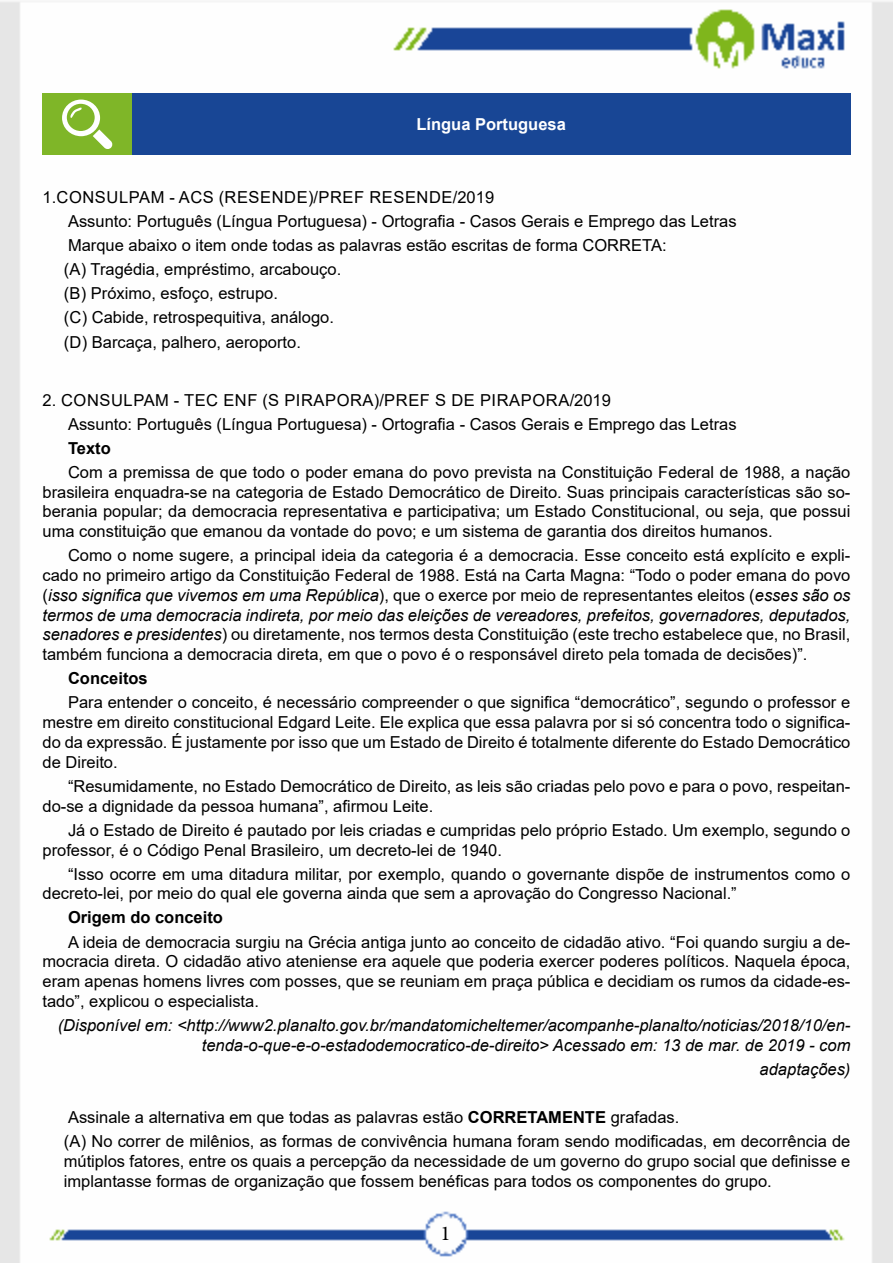
<style>
.page{position:relative;width:893px;height:1263px;background:#fff}
.page>*{position:absolute;margin:0;border:0;box-sizing:border-box;transform-origin:0 0}
.t1{font:21px "Minion Pro";color:#000}
.t2{font:16.5px/19.8px "Arial";color:#000}
.t3{font:italic 16.5px/19.8px "Arial";color:#000;text-align:right}
.t4{font:700 16.5px "Arial";color:#000}
.t5{font:700 16.5px "Arial";color:#fff}
.s1{font-style:italic}
.s2{font-weight:700}
</style>
<div class="page">
<img style="left:0;top:1px;width:893px;height:1262px">
<div style="left:43px;top:94px;width:89px;height:61px;background:#7fb628"></div>
<div style="left:132px;top:94px;width:718px;height:61px;background:#184695"></div>
<svg style="left:62px;top:100px;width:51px;height:49px"></svg>
<p class="t5" style="left:416px;top:113px;width:151px">Língua Portuguesa</p>
<p class="t2" style="left:64px;top:185px;width:674px;line-height:24px;text-indent:-21px">1.CONSULPAM - ACS (RESENDE)/PREF RESENDE/2019<br>Assunto: Português (Língua Portuguesa) - Ortografia - Casos Gerais e Emprego das Letras Marque abaixo o item onde todas as palavras estão escritas de forma CORRETA:<br>(A) Tragédia, empréstimo, arcabouço.<br>(B) Próximo, esfoço, estrupo.<br>(C) Cabide, retrospequitiva, análogo.<br>(D) Barcaça, palhero, aeroporto.</p>
<p class="t2" style="left:68px;top:388px;width:670px;line-height:24px;text-indent:-26px">2. CONSULPAM - TEC ENF (S PIRAPORA)/PREF S DE PIRAPORA/2019<br>Assunto: Português (Língua Portuguesa) - Ortografia - Casos Gerais e Emprego das Letras</p>
<p class="t4" style="left:68px;top:436px;width:44px">Texto</p>
<p class="t2" style="left:43px;top:462px;width:809px;text-align:justify;text-indent:26px">Com a premissa de que todo o poder emana do povo prevista na Constituição Federal de 1988, a nação brasileira enquadra-se na categoria de Estado Democrático de Direito. Suas principais características são so&shy;berania popular; da democracia representativa e participativa; um Estado Constitucional, ou seja, que possui uma constituição que emanou da vontade do povo; e um sistema de garantia dos direitos humanos.</p>
<p class="t2" style="left:43px;top:545px;width:809px;text-align:justify;text-indent:26px">Como o nome sugere, a principal ideia da categoria é a democracia. Esse conceito está explícito e expli&shy;cado no primeiro artigo da Constituição Federal de 1988. Está na Carta Magna: “Todo o poder emana do povo (<span class="s1">isso significa que vivemos em uma República</span>), que o exerce por meio de representantes eleitos (<span class="s1">esses são os termos de uma democracia indireta, por meio das eleições de vereadores, prefeitos, governadores, deputados, senadores e presidentes</span>) ou diretamente, nos termos desta Constituição (este trecho estabelece que, no Brasil, também funciona a democracia direta, em que o povo é o responsável direto pela tomada de decisões)”.</p>
<p class="t4" style="left:68px;top:667px;width:81px">Conceitos</p>
<p class="t2" style="left:43px;top:692px;width:809px;text-align:justify;text-indent:26px">Para entender o conceito, é necessário compreender o que significa “democrático”, segundo o professor e mestre em direito constitucional Edgard Leite. Ele explica que essa palavra por si só concentra todo o significa&shy;do da expressão. É justamente por isso que um Estado de Direito é totalmente diferente do Estado Democrático de Direito.</p>
<p class="t2" style="left:43px;top:776px;width:809px;text-indent:26px">“Resumidamente, no Estado Democrático de Direito, as leis são criadas pelo povo e para o povo, respeitan&shy;do-se a dignidade da pessoa humana”, afirmou Leite.</p>
<p class="t2" style="left:43px;top:820px;width:809px;text-indent:26px">Já o Estado de Direito é pautado por leis criadas e cumpridas pelo próprio Estado. Um exemplo, segundo o professor, é o Código Penal Brasileiro, um decreto-lei de 1940.</p>
<p class="t2" style="left:43px;top:864px;width:809px;text-indent:26px">“Isso ocorre em uma ditadura militar, por exemplo, quando o governante dispõe de instrumentos como o decreto-lei, por meio do qual ele governa ainda que sem a aprovação do Congresso Nacional.”</p>
<p class="t4" style="left:68px;top:906px;width:156px">Origem do conceito</p>
<p class="t2" style="left:43px;top:932px;width:809px;text-align:justify;text-indent:26px">A ideia de democracia surgiu na Grécia antiga junto ao conceito de cidadão ativo. “Foi quando surgiu a de&shy;mocracia direta. O cidadão ativo ateniense era aquele que poderia exercer poderes políticos. Naquela época, eram apenas homens livres com posses, que se reuniam em praça pública e decidiam os rumos da cidade-es&shy;tado”, explicou o especialista.</p>
<p class="t3" style="left:58px;top:1015px;width:794px">(Disponível em: &lt;http://www2.planalto.gov.br/mandatomicheltemer/acompanhe-planalto/noticias/2018/10/en&shy;tenda-o-que-e-o-estadodemocratico-de-direito&gt; Acessado em: 13 de mar. de 2019 - com</p>
<p class="t3" style="left:760px;top:1059px;width:92px">adaptações)</p>
<p class="t2" style="left:64px;top:1105px;width:788px;line-height:24px">Assinale a alternativa em que todas as palavras estão <span class="s2">CORRETAMENTE</span> grafadas.<br>(A) No correr de milênios, as formas de convivência humana foram sendo modificadas, em decorrência de</p>
<p class="t2" style="left:64px;top:1151px;width:788px">mútiplos fatores, entre os quais a percepção da necessidade de um governo do grupo social que definisse e implantasse formas de organização que fossem benéficas para todos os componentes do grupo.</p>
<p class="t1" style="left:440px;top:1219px;width:12px">1</p>
</div>
